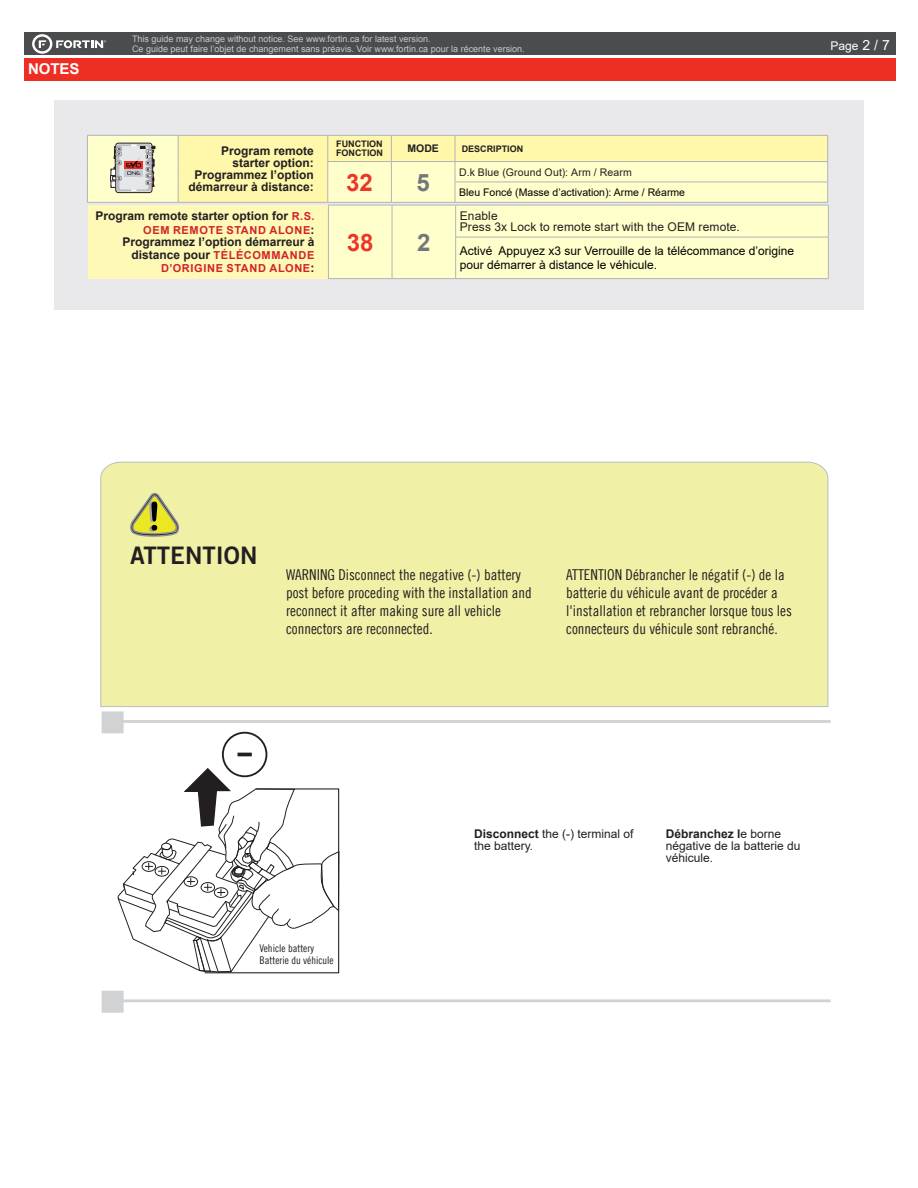
<style>
.page{position:relative;width:918px;height:1188px;background:#fff}
.page>*{position:absolute;margin:0;border:0;box-sizing:border-box;transform-origin:0 0}
.t1{font:24.15px "Trade Gothic LT Std Bd 2";color:#231f20}
.entretableau{font:700 24px "Arial";color:#ee3529}
.entretableau-2{font:700 24px "Arial";color:#72777c}
.t2{font:15px/18px "Trade Gothic LT Cond Eighteen";color:#231f20}
.t3{font:700 15px "Arial";letter-spacing:-.005em;color:#fff}
.entretableau-3{font:700 12px/12px "Arial";color:#231f20;text-align:center}
.LINK_DESCRIPTION{font:12px/12px "Arial";color:#231f20}
.LINK_DESCRIPTION-2{font:12px "Arial";color:#000}
.t4{font:12px "Arial";color:#fff}
.entretableau-4{font:700 10.95px "Arial";letter-spacing:.055em;color:#d1232a}
.t5{font:10.65px/12.8px "Trade Gothic LT Cond Eighteen";color:#231f20}
.LINK_DESCRIPTION-3{font:10.5px "Arial";color:#000}
.LINK_DESCRIPTION-4{font:10.5px "Arial";letter-spacing:.015em;color:#231f20}
.entretableau-5{font:700 10.5px "Arial";color:#231f20}
.t6{font:9px/9.8px "Arial";color:#c7c8ca}
.entretableau-6{font:700 9px "Arial";color:#231f20}
.s1{font-size:10.95px;color:#d1232a}
.s2{font-size:12px;color:#231f20}
.s3{font-size:13.95px}
.s4{font-weight:700}
</style>
<div class="page">
<div style="left:24px;top:33px;width:872px;height:22px;background:#4b4c4d"></div>
<div style="left:24px;top:58px;width:872px;height:23px;background:#ee2e22"></div>
<svg style="left:32px;top:34px;width:74px;height:20px"></svg>
<div style="left:54px;top:100px;width:810px;height:209px;background:#e9e9ec"></div>
<div style="left:88px;top:136px;width:90px;height:66px;background:#ffc"></div>
<hr style="left:87px;top:135px;width:91px;height:1px;background:#b2b3b7">
<svg style="left:87px;top:136px;width:1px;height:66px"></svg>
<hr style="left:87px;top:202px;width:91px;height:1px;background:#b2b3b7">
<div style="left:110px;top:175px;width:7px;height:6px;border:1px solid #231f20"></div>
<div style="left:116px;top:143px;width:36px;height:50px;border:1px solid #231f20;border-radius:3px"></div>
<svg style="left:117px;top:144px;width:34px;height:47px"></svg>
<svg style="left:111px;top:145px;width:44px;height:46px"></svg>
<div style="left:88px;top:205px;width:240px;height:74px;background:#fff9b8"></div>
<svg style="left:178px;top:135px;width:650px;height:143px;background:#fcfac1"></svg>
<hr style="left:456px;top:205px;width:373px;height:1px;background:#b2b3b7">
<hr style="left:455px;top:205px;width:1px;height:32px;background:#b2b3b7">
<hr style="left:455px;top:237px;width:1px;height:41px;background:#b2b3b7">
<hr style="left:455px;top:237px;width:374px;height:1px;background:#b2b3b7">
<hr style="left:328px;top:205px;width:64px;height:1px;background:#b2b3b7">
<hr style="left:328px;top:205px;width:1px;height:32px;background:#b2b3b7">
<hr style="left:392px;top:205px;width:64px;height:1px;background:#b2b3b7">
<hr style="left:392px;top:205px;width:1px;height:32px;background:#b2b3b7">
<hr style="left:328px;top:237px;width:1px;height:41px;background:#b2b3b7">
<hr style="left:392px;top:237px;width:1px;height:41px;background:#b2b3b7">
<hr style="left:328px;top:278px;width:64px;height:1px;background:#b2b3b7">
<hr style="left:392px;top:278px;width:64px;height:1px;background:#b2b3b7">
<hr style="left:828px;top:205px;width:1px;height:32px;background:#b2b3b7">
<hr style="left:828px;top:237px;width:1px;height:41px;background:#b2b3b7">
<hr style="left:456px;top:278px;width:373px;height:1px;background:#b2b3b7">
<hr style="left:238px;top:753px;width:14px;height:3px;background:#231f20">
<svg style="left:117px;top:767px;width:223px;height:207px"></svg>
<div style="left:222px;top:732px;width:45px;height:45px;border:2px solid #231f20;border-radius:50%"></div>
<div style="left:100px;top:461px;width:729px;height:246px;background:#f0f1a7"></div>
<svg style="left:130px;top:493px;width:49px;height:44px;background:#c3c367"></svg>
<svg style="left:102px;top:711px;width:729px;height:22px"></svg>
<svg style="left:102px;top:991px;width:729px;height:22px"></svg>
<p class="t3" style="left:28px;top:58px;width:53px">NOTES</p>
<p class="t6" style="left:132px;top:34px;width:394px">This guide may change without notice. See www.fortin.ca for latest version.<br>Ce guide peut faire l’objet de changement sans préavis. Voir www.fortin.ca pour la récente version.</p>
<p class="entretableau-3" style="left:221px;top:145px;width:94px">Program remote</p>
<p class="entretableau-3" style="left:233px;top:157px;width:83px">starter option:</p>
<p class="entretableau-3" style="left:189px;top:169px;width:127px">Programmez l’option démarreur à distance:</p>
<p class="entretableau-3" style="left:96px;top:210px;width:220px">Program remote starter option for <span class="s1">R.S.</span></p>
<p class="entretableau-4" style="left:143px;top:222px;width:173px">OEM REMOTE STAND ALONE<span class="s2">:</span></p>
<p class="entretableau-3" style="left:123px;top:235px;width:194px;line-height:13.2px;text-align:right">Programmez l’option démarreur à distance pour <span class="s1">TÉLÉCOMMANDE</span></p>
<p class="entretableau-4" style="left:161px;top:260px;width:155px">D’ORIGINE STAND ALONE<span class="s2">:</span></p>
<p class="entretableau-6" style="left:336px;top:138px;width:48px">FUNCTION</p>
<p class="entretableau-6" style="left:336px;top:147px;width:48px">FONCTION</p>
<p class="entretableau-5" style="left:407px;top:141px;width:33px">MODE</p>
<p class="entretableau-6" style="left:462px;top:142px;width:63px">DESCRIPTION</p>
<p class="entretableau" style="left:346px;top:165px;width:28px">32</p>
<p class="entretableau-2" style="left:417px;top:165px;width:15px">5</p>
<p class="entretableau" style="left:347px;top:225px;width:28px">38</p>
<p class="entretableau-2" style="left:417px;top:225px;width:15px">2</p>
<p class="LINK_DESCRIPTION-4" style="left:459px;top:165px;width:174px">D.k Blue (Ground Out): Arm / Rearm</p>
<p class="LINK_DESCRIPTION-3" style="left:459px;top:185px;width:227px">Bleu Foncé (Masse d’activation): Arme / Réarme</p>
<p class="LINK_DESCRIPTION" style="left:460px;top:210px;width:39px">Enable</p>
<p class="LINK_DESCRIPTION" style="left:460px;top:220px;width:281px">Press 3x Lock to remote start with the OEM remote.</p>
<p class="LINK_DESCRIPTION-2" style="left:460px;top:243px;width:336px">Activé Appuyez x3 sur Verrouille de la télécommance d’origine</p>
<p class="LINK_DESCRIPTION-2" style="left:460px;top:257px;width:199px">pour démarrer à distance le véhicule.</p>
<p class="t4" style="left:831px;top:38px;width:61px">Page <span class="s3">2 / 7</span></p>
<p class="t1" style="left:130px;top:540px;width:129px">ATTENTION</p>
<p class="t2" style="left:286px;top:565px;width:247px">WARNING Disconnect the negative (-) battery post before proceding with the installation and reconnect it after making sure all vehicle connectors are reconnected.</p>
<p class="t2" style="left:566px;top:566px;width:227px">ATTENTION Débrancher le négatif (-) de la batterie du véhicule avant de procéder a l'installation et rebrancher lorsque tous les connecteurs du véhicule sont rebranché.</p>
<p class="LINK_DESCRIPTION" style="left:474px;top:828px;width:161px"><span class="s4">Disconnect</span> the (-) terminal of the battery.</p>
<p class="LINK_DESCRIPTION" style="left:666px;top:828px;width:136px"><span class="s4">Débranchez l</span>e borne négative de la batterie du véhicule.</p>
<p class="t5" style="left:260px;top:941px;width:76px">Vehicle battery<br>Batterie du véhicule</p>
</div>
